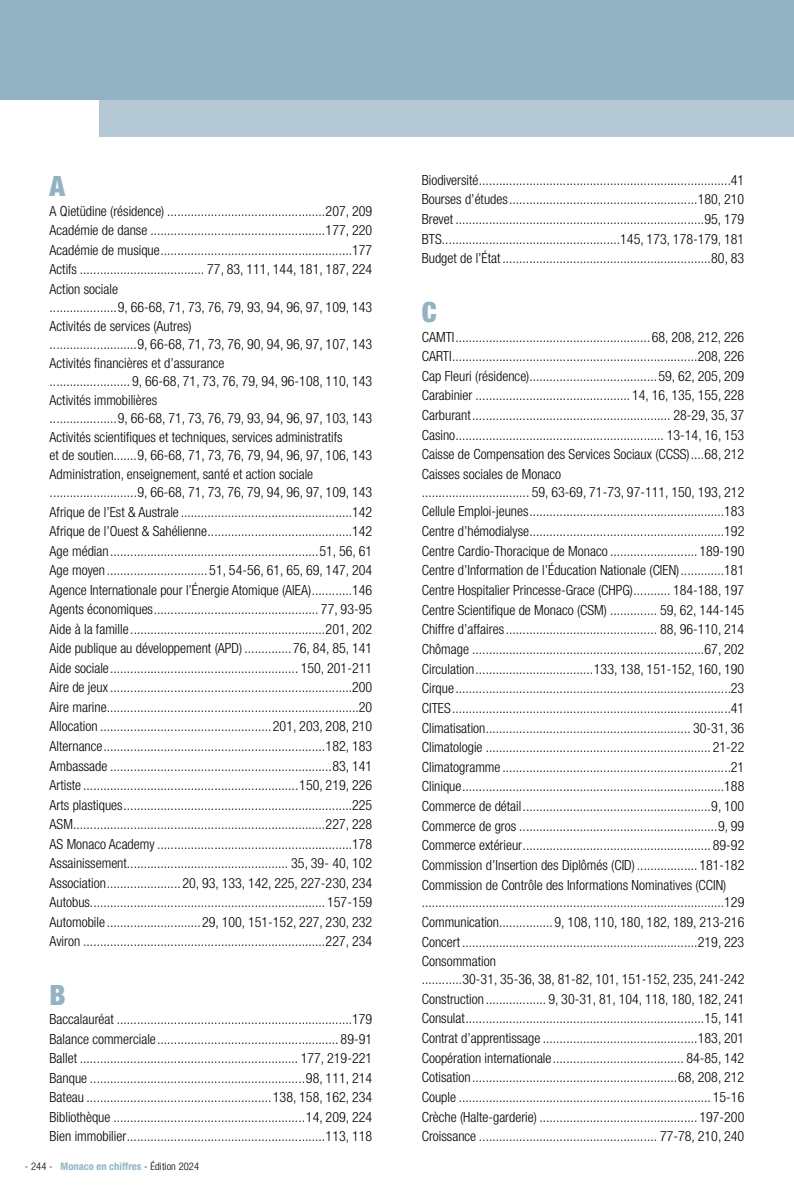
<style>
.page{position:relative;width:794px;height:1191px;background:#fff}
.page>*{position:absolute;margin:0;border:0;box-sizing:border-box;transform-origin:0 0}
.t1{font:900 condensed 28px "Helvetica Neue";color:#93b3c4}
.t2{font:300 condensed 14px/19.6px "Helvetica Neue";color:#000;text-align:justify}
.t3{font:300 condensed 10.5px "Helvetica Neue";letter-spacing:.01em;color:#000}
.s1{font-weight:700;color:#93b3c4}
</style>
<div class="page">
<div style="left:0;top:0;width:99px;height:99px;background:#93b3c4"></div>
<div style="left:99px;top:99px;width:695px;height:37px;background:#b5c9d5"></div>
<div style="left:99px;top:0;width:695px;height:99px;background:#93b3c4"></div>
<h1 class="t1" style="left:50px;top:169px;width:17px">A</h1>
<p class="t2" style="left:50px;top:201px;width:324px">A Qietüdine (résidence) ...............................................207, 209<br>Académie de danse ....................................................177, 220<br>Académie de musique.........................................................177<br>Actifs ..................................... 77, 83, 111, 144, 181, 187, 224<br>Action sociale</p>
<p class="t2" style="left:50px;top:297px;width:324px">....................9, 66-68, 71, 73, 76, 79, 93, 94, 96, 97, 109, 143<br>Activités de services (Autres)</p>
<p class="t2" style="left:50px;top:334px;width:324px">..........................9, 66-68, 71, 73, 76, 90, 94, 96, 97, 107, 143<br>Activités financières et d’assurance</p>
<p class="t2" style="left:50px;top:371px;width:324px">........................ 9, 66-68, 71, 73, 76, 79, 94, 96-108, 110, 143<br>Activités immobilières</p>
<p class="t2" style="left:50px;top:408px;width:324px">....................9, 66-68, 71, 73, 76, 79, 93, 94, 96, 97, 103, 143<br>Activités scientifiques et techniques, services administratifs</p>
<p class="t2" style="left:50px;top:445px;width:324px">et de soutien.......9, 66-68, 71, 73, 76, 79, 94, 96, 97, 106, 143<br>Administration, enseignement, santé et action sociale</p>
<p class="t2" style="left:50px;top:482px;width:324px">..........................9, 66-68, 71, 73, 76, 79, 94, 96, 97, 109, 143<br>Afrique de l’Est &amp; Australe ...................................................142<br>Afrique de l’Ouest &amp; Sahélienne...........................................142<br>Age médian..............................................................51, 56, 61<br>Age moyen .............................. 51, 54-56, 61, 65, 69, 147, 204<br>Agence Internationale pour l’Énergie Atomique (AIEA)............146<br>Agents économiques................................................. 77, 93-95<br>Aide à la famille ..........................................................201, 202<br>Aide publique au développement (APD) ..............76, 84, 85, 141<br>Aide sociale........................................................ 150, 201-211<br>Aire de jeux ........................................................................200<br>Aire marine...........................................................................20<br>Allocation ...................................................201, 203, 208, 210<br>Alternance..................................................................182, 183<br>Ambassade ..................................................................83, 141<br>Artiste ................................................................150, 219, 226<br>Arts plastiques....................................................................225<br>ASM...........................................................................227, 228<br>AS Monaco Academy ..........................................................178<br>Assainissement................................................ 35, 39- 40, 102<br>Association...................... 20, 93, 133, 142, 225, 227-230, 234<br>Autobus...................................................................... 157-159<br>Automobile ............................29, 100, 151-152, 227, 230, 232<br>Aviron ........................................................................227, 234</p>
<h1 class="t1" style="left:50px;top:977px;width:18px">B</h1>
<p class="t2" style="left:50px;top:1009px;width:324px">Baccalauréat ......................................................................179<br>Balance commerciale...................................................... 89-91<br>Ballet ................................................................. 177, 219-221<br>Banque ................................................................98, 111, 214<br>Bateau .......................................................138, 158, 162, 234<br>Bibliothèque .........................................................14, 209, 224<br>Bien immobilier...........................................................113, 118</p>
<p class="t3" style="left:25px;top:1159px;width:176px">- 244 - <span class="s1">Monaco en chiffres</span> - Édition 2024</p>
<p class="t2" style="left:422px;top:170px;width:324px">Biodiversité...........................................................................41<br>Bourses d’études........................................................180, 210<br>Brevet ..........................................................................95, 179<br>BTS.....................................................145, 173, 178-179, 181<br>Budget de l’État ..............................................................80, 83</p>
<h1 class="t1" style="left:422px;top:295px;width:17px">C</h1>
<p class="t2" style="left:422px;top:327px;width:324px">CAMTI..........................................................68, 208, 212, 226<br>CARTI.........................................................................208, 226<br>Cap Fleuri (résidence)......................................59, 62, 205, 209<br>Carabinier .............................................. 14, 16, 135, 155, 228<br>Carburant........................................................... 28-29, 35, 37<br>Casino.............................................................. 13-14, 16, 153<br>Caisse de Compensation des Services Sociaux (CCSS)....68, 212<br>Caisses sociales de Monaco</p>
<p class="t2" style="left:422px;top:482px;width:324px">................................ 59, 63-69, 71-73, 97-111, 150, 193, 212<br>Cellule Emploi-jeunes..........................................................183<br>Centre d’hémodialyse..........................................................192<br>Centre Cardio-Thoracique de Monaco .......................... 189-190<br>Centre d’Information de l’Éducation Nationale (CIEN).............181<br>Centre Hospitalier Princesse-Grace (CHPG)........... 184-188, 197<br>Centre Scientifique de Monaco (CSM) .............. 59, 62, 144-145<br>Chiffre d’affaires............................................. 88, 96-110, 214<br>Chômage .....................................................................67, 202<br>Circulation...................................133, 138, 151-152, 160, 190<br>Cirque..................................................................................23<br>CITES...................................................................................41<br>Climatisation............................................................. 30-31, 36<br>Climatologie ................................................................... 21-22<br>Climatogramme ....................................................................21<br>Clinique..............................................................................188<br>Commerce de détail........................................................9, 100<br>Commerce de gros ...........................................................9, 99<br>Commerce extérieur........................................................ 89-92<br>Commission d’Insertion des Diplômés (CID) .................. 181-182<br>Commission de Contrôle des Informations Nominatives (CCIN)</p>
<p class="t2" style="left:422px;top:892px;width:324px">..........................................................................................129<br>Communication................ 9, 108, 110, 180, 182, 189, 213-216<br>Concert ......................................................................219, 223<br>Consommation</p>
<p class="t2" style="left:422px;top:969px;width:324px">............30-31, 35-36, 38, 81-82, 101, 151-152, 235, 241-242<br>Construction .................. 9, 30-31, 81, 104, 118, 180, 182, 241<br>Consulat.......................................................................15, 141<br>Contrat d’apprentissage ..............................................183, 201<br>Coopération internationale....................................... 84-85, 142<br>Cotisation .............................................................68, 208, 212<br>Couple ........................................................................... 15-16<br>Crèche (Halte-garderie) ............................................... 197-200<br>Croissance ..................................................... 77-78, 210, 240</p>
</div>
